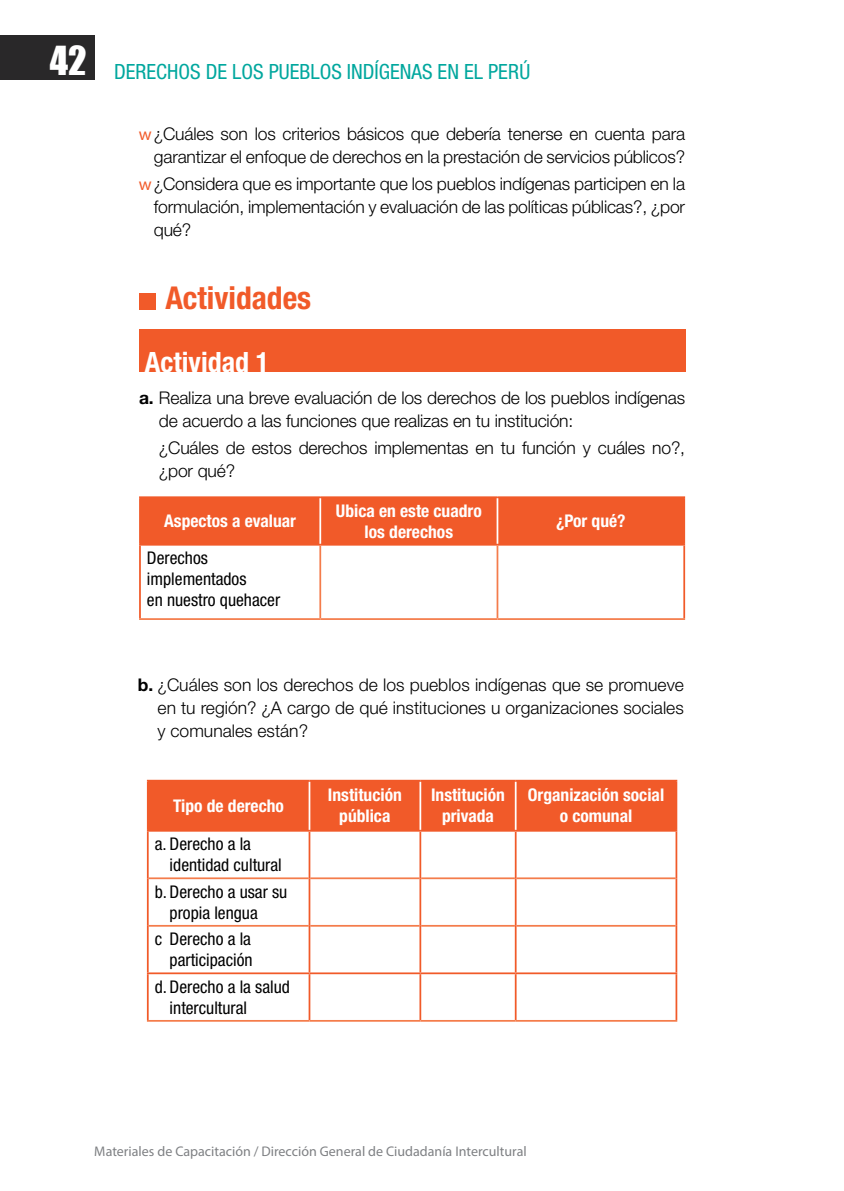
<style>
.page{position:relative;width:844px;height:1191px;background:#fff}
.page>*{position:absolute;margin:0;border:0;box-sizing:border-box;transform-origin:0 0}
.t1{font:700 condensed 31.5px "Helvetica Neue LT Std";color:#f15a29}
.t2{font:700 condensed 28px "Helvetica Neue LT Std";color:#fff}
.t3{font:condensed 21px "Helvetica Neue LT Std";color:#00a79e}
.t4{font:300 17.5px/22.8px "Helvetica Neue LT Std";letter-spacing:-.01em;color:#000}
.t5{font:condensed 17.5px/21px "Helvetica Neue LT Std";color:#000}
.t6{font:700 condensed 17.5px/21px "Helvetica Neue LT Std";color:#fff;text-align:center}
.t7{font:14px "Myriad Pro";color:#7e8083}
.s1{font-family:"Myriad Pro";font-weight:400;color:#f15a29}
.s2{font-weight:700}
</style>
<div class="page">
<div style="left:0;top:35px;width:94px;height:44px;background:#292829"></div>
<div style="left:139px;top:329px;width:546px;height:42px;background:#f15a29"></div>
<div style="left:139px;top:293px;width:16px;height:16px;background:#f15a29"></div>
<div style="left:141px;top:498px;width:542px;height:46px;background:#f15a29"></div>
<hr style="left:319px;top:545px;width:2px;height:73px;background:#f47c4b">
<hr style="left:496px;top:545px;width:2px;height:73px;background:#f47c4b">
<hr style="left:139px;top:618px;width:181px;height:2px;background:#f47c4b">
<hr style="left:320px;top:618px;width:177px;height:2px;background:#f47c4b">
<hr style="left:497px;top:618px;width:188px;height:2px;background:#f47c4b">
<hr style="left:319px;top:498px;width:2px;height:46px;background:#fff">
<hr style="left:496px;top:498px;width:2px;height:46px;background:#fff">
<hr style="left:139px;top:496px;width:181px;height:2px;background:#f15a29">
<hr style="left:139px;top:498px;width:2px;height:46px;background:#f15a29">
<hr style="left:320px;top:496px;width:177px;height:2px;background:#f15a29">
<hr style="left:497px;top:496px;width:188px;height:2px;background:#f15a29">
<hr style="left:683px;top:498px;width:2px;height:46px;background:#f15a29">
<hr style="left:139px;top:544px;width:181px;height:1px;background:#f15a29">
<hr style="left:139px;top:545px;width:2px;height:73px;background:#f15a29">
<hr style="left:320px;top:544px;width:177px;height:1px;background:#f15a29">
<hr style="left:497px;top:544px;width:188px;height:1px;background:#f15a29">
<hr style="left:683px;top:545px;width:2px;height:73px;background:#f15a29">
<div style="left:149px;top:781px;width:526px;height:49px;background:#f15a29"></div>
<hr style="left:147px;top:1020px;width:162px;height:1px;background:#f47c4b">
<hr style="left:309px;top:1020px;width:111px;height:1px;background:#f47c4b">
<hr style="left:420px;top:1020px;width:95px;height:1px;background:#f47c4b">
<hr style="left:515px;top:1020px;width:162px;height:1px;background:#f47c4b">
<hr style="left:147px;top:972px;width:162px;height:2px;background:#f15a29">
<hr style="left:309px;top:972px;width:111px;height:2px;background:#f15a29">
<hr style="left:420px;top:972px;width:95px;height:2px;background:#f15a29">
<hr style="left:515px;top:972px;width:162px;height:2px;background:#f15a29">
<hr style="left:149px;top:877px;width:159px;height:2px;background:#f47c4b">
<hr style="left:310px;top:877px;width:109px;height:2px;background:#f47c4b">
<hr style="left:421px;top:877px;width:93px;height:2px;background:#f47c4b">
<hr style="left:516px;top:877px;width:159px;height:2px;background:#f47c4b">
<hr style="left:149px;top:925px;width:159px;height:1px;background:#f47c4b">
<hr style="left:310px;top:925px;width:109px;height:1px;background:#f47c4b">
<hr style="left:421px;top:925px;width:93px;height:1px;background:#f47c4b">
<hr style="left:516px;top:925px;width:159px;height:1px;background:#f47c4b">
<hr style="left:308px;top:781px;width:2px;height:49px;background:#fff">
<hr style="left:419px;top:781px;width:2px;height:49px;background:#fff">
<hr style="left:514px;top:781px;width:2px;height:49px;background:#fff">
<hr style="left:147px;top:830px;width:162px;height:1px;background:#f15a29">
<hr style="left:309px;top:830px;width:111px;height:1px;background:#f15a29">
<hr style="left:420px;top:830px;width:95px;height:1px;background:#f15a29">
<hr style="left:515px;top:830px;width:162px;height:1px;background:#f15a29">
<hr style="left:147px;top:779px;width:162px;height:2px;background:#f15a29">
<hr style="left:147px;top:781px;width:2px;height:49px;background:#f15a29">
<hr style="left:309px;top:779px;width:111px;height:2px;background:#f15a29">
<hr style="left:420px;top:779px;width:95px;height:2px;background:#f15a29">
<hr style="left:515px;top:779px;width:162px;height:2px;background:#f15a29">
<hr style="left:675px;top:781px;width:2px;height:49px;background:#f15a29">
<hr style="left:147px;top:831px;width:2px;height:47px;background:#f15a29">
<hr style="left:308px;top:831px;width:2px;height:47px;background:#f15a29">
<hr style="left:419px;top:831px;width:2px;height:47px;background:#f15a29">
<hr style="left:514px;top:831px;width:2px;height:47px;background:#f15a29">
<hr style="left:675px;top:831px;width:2px;height:47px;background:#f15a29">
<hr style="left:147px;top:878px;width:2px;height:47px;background:#f15a29">
<hr style="left:308px;top:878px;width:2px;height:47px;background:#f15a29">
<hr style="left:419px;top:878px;width:2px;height:47px;background:#f15a29">
<hr style="left:514px;top:878px;width:2px;height:47px;background:#f15a29">
<hr style="left:675px;top:878px;width:2px;height:47px;background:#f15a29">
<hr style="left:147px;top:925px;width:2px;height:47px;background:#f15a29">
<hr style="left:308px;top:925px;width:2px;height:47px;background:#f15a29">
<hr style="left:419px;top:925px;width:2px;height:47px;background:#f15a29">
<hr style="left:514px;top:925px;width:2px;height:47px;background:#f15a29">
<hr style="left:675px;top:925px;width:2px;height:47px;background:#f15a29">
<hr style="left:147px;top:974px;width:2px;height:46px;background:#f15a29">
<hr style="left:308px;top:974px;width:2px;height:46px;background:#f15a29">
<hr style="left:419px;top:974px;width:2px;height:46px;background:#f15a29">
<hr style="left:514px;top:974px;width:2px;height:46px;background:#f15a29">
<hr style="left:675px;top:974px;width:2px;height:46px;background:#f15a29">
<p class="t3" style="left:50px;top:60px;width:482px"><sup>42</sup> DERECHOS DE LOS PUEBLOS INDÍGENAS EN EL PERÚ</p>
<p class="t4" style="left:139px;top:122px;width:547px;text-align:right"><span class="s1">w</span>¿Cuáles son los criterios básicos que debería tenerse en cuenta para garantizar el enfoque de derechos en la prestación de servicios públicos?</p>
<p class="t4" style="left:154px;top:172px;width:532px;text-align:justify;text-indent:-15px"><span class="s1">w</span>¿Considera que es importante que los pueblos indígenas participen en la formulación, implementación y evaluación de las políticas públicas?, ¿por qué?</p>
<h1 class="t1" style="left:165px;top:279px;width:147px">Actividades</h1>
<h2 class="t2" style="left:145px;top:345px;width:126px">Actividad 1</h2>
<p class="t4" style="left:159px;top:386px;width:527px;text-indent:-20px"><span class="s2">a.</span> Realiza una breve evaluación de los derechos de los pueblos indígenas de acuerdo a las funciones que realizas en tu institución:</p>
<p class="t4" style="left:159px;top:436px;width:527px">¿Cuáles de estos derechos implementas en tu función y cuáles no?, ¿por qué?</p>
<p class="t6" style="left:164px;top:510px;width:133px">Aspectos a evaluar</p>
<p class="t6" style="left:336px;top:500px;width:147px">Ubica en este cuadro los derechos</p>
<p class="t6" style="left:556px;top:510px;width:71px">¿Por qué?</p>
<p class="t5" style="left:147px;top:547px;width:135px">Derechos implementados<br>en nuestro quehacer</p>
<p class="t4" style="left:157px;top:673px;width:527px;text-align:justify;text-indent:-20px"><span class="s2">b.</span> ¿Cuáles son los derechos de los pueblos indígenas que se promueve en tu región? ¿A cargo de qué instituciones u organizaciones sociales y comunales están?</p>
<p class="t6" style="left:173px;top:795px;width:112px">Tipo de derecho</p>
<p class="t6" style="left:328px;top:784px;width:75px">Institución pública</p>
<p class="t6" style="left:431px;top:784px;width:75px">Institución privada</p>
<p class="t6" style="left:527px;top:784px;width:138px">Organización social o comunal</p>
<p class="t5" style="left:170px;top:833px;width:114px;text-indent:-15px">a. Derecho a la identidad cultural</p>
<p class="t5" style="left:170px;top:881px;width:119px;text-indent:-15px">b. Derecho a usar su propia lengua</p>
<p class="t5" style="left:155px;top:928px;width:99px;text-align:right">c Derecho a la participación</p>
<p class="t5" style="left:170px;top:976px;width:122px;text-indent:-15px">d. Derecho a la salud intercultural</p>
<p class="t7" style="left:94px;top:1142px;width:434px">Materiales de Capacitación / Dirección General de Ciudadanía Intercultural</p>
</div>
